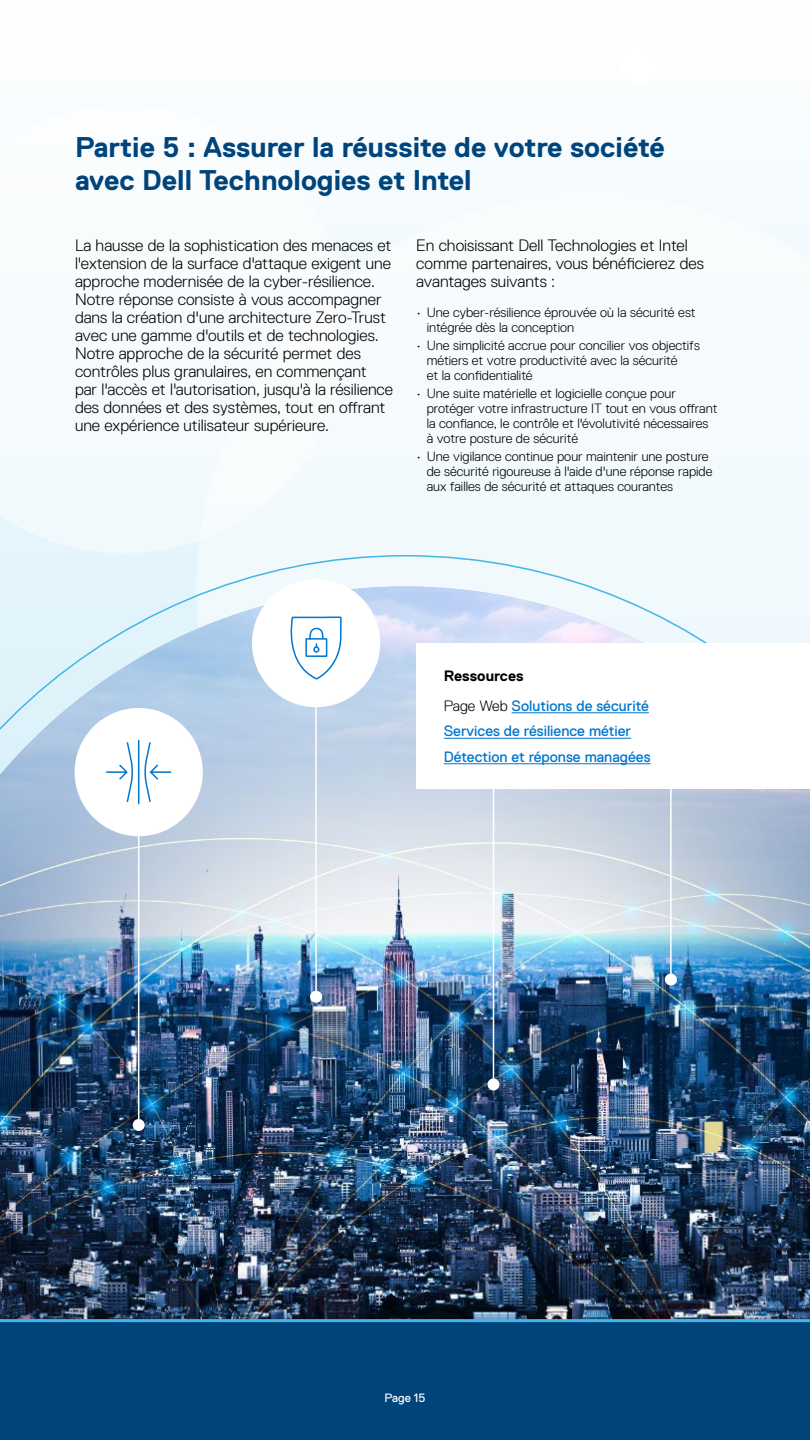
<style>
.page{position:relative;width:810px;height:1440px;background:#f7fbfd}
.page>*{position:absolute;margin:0;border:0;box-sizing:border-box;transform-origin:0 0}
.t1{font:700 28.5px/33px "Dell Replica";color:#00447c}
.t2{font:300 16.5px/18px "Dell Replica";color:#000}
.t3{font:15px/29.1px "Dell Replica";color:#0076ce}
.t4{font:300 13.5px/15px "Dell Replica";color:#000}
.t5{font:12px "Dell Replica";color:#fff}
.s1{font-weight:700;color:#000}
.s2{font-weight:300;color:#000}
</style>
<div class="page">
<svg style="left:0;top:516px;width:196px;height:37px"></svg>
<svg style="left:0;top:555px;width:590px;height:31px"></svg>
<img style="left:0;top:586px;width:810px;height:733px">
<hr style="left:138px;top:835px;width:1px;height:290px;background:#fff">
<div style="left:133px;top:1119px;width:12px;height:12px;background:#fff;border-radius:50%"></div>
<hr style="left:315px;top:706px;width:2px;height:291px;background:#fff">
<div style="left:310px;top:991px;width:12px;height:12px;background:#fff;border-radius:50%"></div>
<hr style="left:493px;top:689px;width:1px;height:395px;background:#fff">
<div style="left:487px;top:1078px;width:12px;height:12px;background:#fff;border-radius:50%"></div>
<hr style="left:670px;top:689px;width:2px;height:291px;background:#fff">
<div style="left:665px;top:974px;width:12px;height:12px;background:#fff;border-radius:50%"></div>
<div style="left:75px;top:709px;width:127px;height:127px;background:#fff;border-radius:50%"></div>
<div style="left:253px;top:580px;width:126px;height:126px;background:#fff;border-radius:50%"></div>
<svg style="left:290px;top:616px;width:52px;height:64px"></svg>
<svg style="left:106px;top:740px;width:66px;height:65px"></svg>
<div style="left:621px;top:46px;width:37px;height:37px;background:#fff;border-radius:50%"></div>
<div style="left:0;top:1321px;width:810px;height:119px;background:#00447c"></div>
<hr style="left:0;top:1319px;width:810px;height:3px;background:#41b6e6">
<div style="left:416px;top:643px;width:394px;height:146px;background:#fff"></div>
<hr style="left:512px;top:712px;width:137px;height:1px;background:#0076ce">
<hr style="left:444px;top:738px;width:187px;height:1px;background:#0076ce">
<hr style="left:444px;top:763px;width:207px;height:1px;background:#0076ce">
<h1 class="t1" style="left:75px;top:131px;width:591px">Partie 5 : Assurer la réussite de votre société avec Dell Technologies et Intel</h1>
<p class="t2" style="left:75px;top:237px;width:320px">La hausse de la sophistication des menaces et l'extension de la surface d'attaque exigent une approche modernisée de la cyber-résilience.<br>Notre réponse consiste à vous accompagner dans la création d'une architecture Zero-Trust avec une gamme d'outils et de technologies.<br>Notre approche de la sécurité permet des contrôles plus granulaires, en commençant par l'accès et l'autorisation, jusqu'à la résilience des données et des systèmes, tout en offrant une expérience utilisateur supérieure.</p>
<p class="t2" style="left:416px;top:237px;width:289px">En choisissant Dell Technologies et Intel comme partenaires, vous bénéficierez des avantages suivants :</p>
<p class="t4" style="left:427px;top:305px;width:271px;text-indent:-11px">• Une cyber-résilience éprouvée où la sécurité est intégrée dès la conception</p>
<p class="t4" style="left:427px;top:338px;width:275px;text-indent:-11px">• Une simplicité accrue pour concilier vos objectifs métiers et votre productivité avec la sécurité<br>et la confidentialité</p>
<p class="t4" style="left:427px;top:386px;width:292px;text-indent:-11px">• Une suite matérielle et logicielle conçue pour protéger votre infrastructure IT tout en vous offrant la confiance, le contrôle et l'évolutivité nécessaires à votre posture de sécurité</p>
<p class="t4" style="left:427px;top:449px;width:287px;text-indent:-11px">• Une vigilance continue pour maintenir une posture de sécurité rigoureuse à l'aide d'une réponse rapide aux failles de sécurité et attaques courantes</p>
<p class="t3" style="left:444px;top:662px;width:207px"><span class="s1">Ressources<br></span><span class="s2">Page Web</span> Solutions de sécurité</p>
<p class="t3" style="left:444px;top:718px;width:208px;line-height:25.5px">Services de résilience métier<br>Détection et réponse managées</p>
<p class="t5" style="left:385px;top:1391px;width:42px">Page 15</p>
</div>
